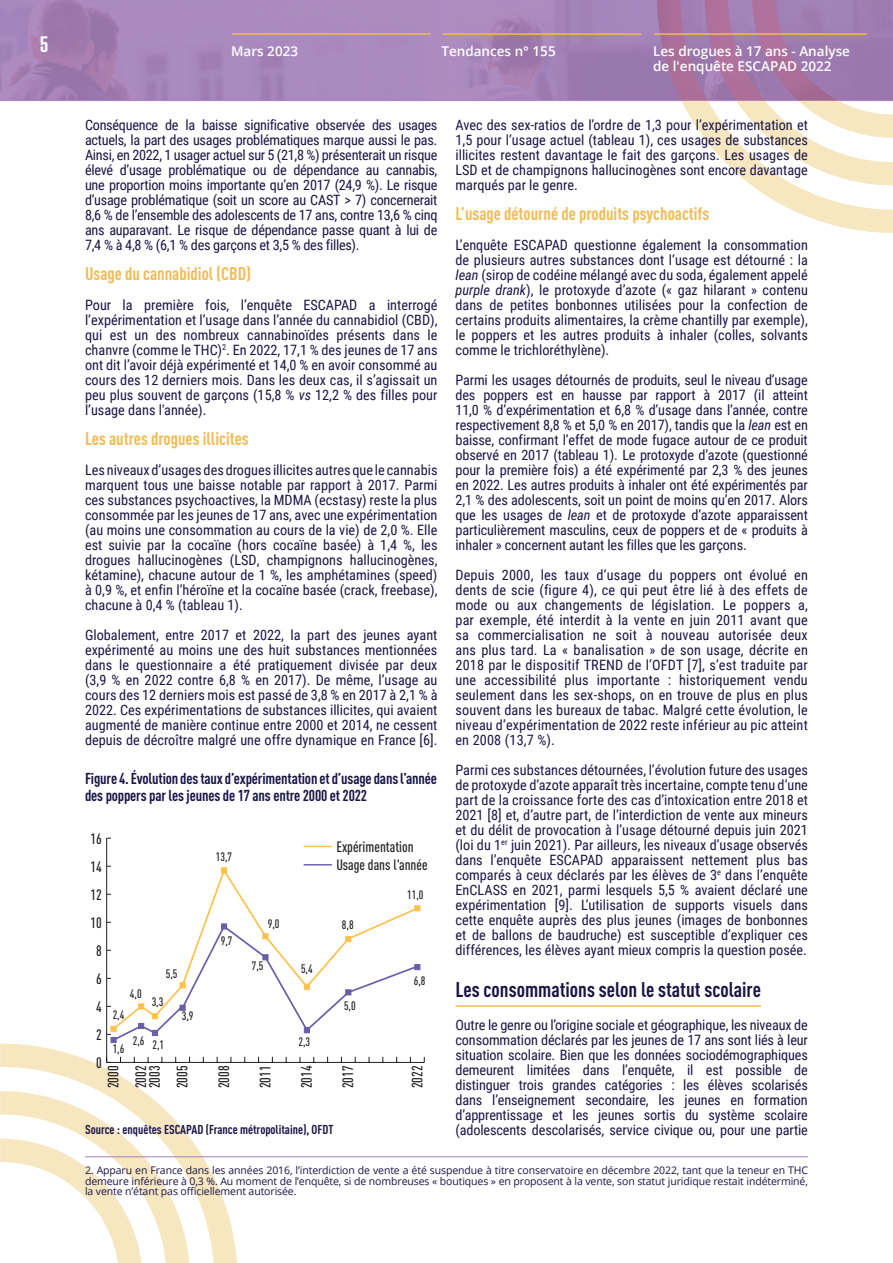
<style>
.page{position:relative;width:893px;height:1263px;background:#fff}
.page>*{position:absolute;margin:0;border:0;box-sizing:border-box;transform-origin:0 0}
.t1{font:600 22.5px "Tungsten";color:#fff}
.t2{font:700 condensed 21px "DIN Pro";color:#1a1546}
.t3{font:700 condensed 18px "DIN Pro";color:#f3bb52}
.t4{font:700 condensed 15.6px/16.5px "DIN Pro";letter-spacing:-.01em;color:#1a1546}
.t5{font:500 condensed 14.85px/27.6px "DIN Pro";color:#231f20}
.t6{font:14.25px/15px "Roboto Condensed";color:#1a1546;text-align:justify}
.t7{font:600 13.5px/15px "Open Sans";color:#fff}
.t8{font:700 condensed 12.75px "DIN Pro";color:#1a1546}
.t9{font:500 condensed 12.15px "DIN Pro";color:#231f20}
.t10{font:10.5px/10.5px "Open Sans";letter-spacing:-.01em;color:#1a1546;text-align:justify}
.s1{font-style:italic}
</style>
<div class="page">
<svg style="left:0;top:0;width:657px;height:101px;background:#a684b9"></svg>
<img style="left:657px;top:0;width:24px;height:101px">
<svg style="left:681px;top:0;width:212px;height:233px"></svg>
<img style="left:704px;top:0;width:61px;height:101px">
<hr style="left:232px;top:33px;width:199px;height:2px;background:#f3bb52">
<hr style="left:443px;top:33px;width:198px;height:2px;background:#f3bb52">
<hr style="left:654px;top:33px;width:213px;height:2px;background:#f3bb52">
<hr style="left:85px;top:1156px;width:723px;height:1px;background:#a67fb9">
<hr style="left:455px;top:1005px;width:306px;height:2px;background:#f3bb52">
<hr style="left:106px;top:838px;width:1px;height:224px;background:#231f20">
<svg style="left:304px;top:864px;width:27px;height:1px"></svg>
<svg style="left:304px;top:846px;width:27px;height:1px"></svg>
<svg style="left:204px;top:868px;width:216px;height:54px"></svg>
<svg style="left:0;top:922px;width:425px;height:341px"></svg>
<h1 class="t1" style="left:40px;top:33px;width:10px">5</h1>
<p class="t7" style="left:231px;top:43px;width:69px">Mars 2023</p>
<p class="t7" style="left:441px;top:43px;width:116px">Tendances n° 155</p>
<p class="t7" style="left:653px;top:43px;width:198px">Les drogues à 17 ans - Analyse de l'enquête ESCAPAD 2022</p>
<p class="t6" style="left:85px;top:117px;width:354px">Conséquence de la baisse significative observée des usages actuels, la part des usages problématiques marque aussi le pas.<br>Ainsi, en 2022, 1 usager actuel sur 5 (21,8 %) présenterait un risque élevé d’usage problématique ou de dépendance au cannabis, une proportion moins importante qu’en 2017 (24,9 %). Le risque d’usage problématique (soit un score au CAST &gt; 7) concernerait 8,6 % de l’ensemble des adolescents de 17 ans, contre 13,6 % cinq ans auparavant. Le risque de dépendance passe quant à lui de 7,4 % à 4,8 % (6,1 % des garçons et 3,5 % des filles).</p>
<p class="t3" style="left:85px;top:260px;width:168px">Usage du cannabidiol (CBD)</p>
<p class="t6" style="left:85px;top:297px;width:354px">Pour la première fois, l’enquête ESCAPAD a interrogé l’expérimentation et l’usage dans l’année du cannabidiol (CBD), qui est un des nombreux cannabinoïdes présents dans le chanvre (comme le THC)<sup>2</sup>. En 2022, 17,1 % des jeunes de 17 ans ont dit l’avoir déjà expérimenté et 14,0 % en avoir consommé au cours des 12 derniers mois. Dans les deux cas, il s’agissait un peu plus souvent de garçons (15,8 % <span class="s1">vs</span> 12,2 % des filles pour l’usage dans l'année).</p>
<p class="t3" style="left:85px;top:425px;width:165px">Les autres drogues illicites</p>
<p class="t6" style="left:85px;top:462px;width:354px">Les niveaux d’usages des drogues illicites autres que le cannabis marquent tous une baisse notable par rapport à 2017. Parmi ces substances psychoactives, la MDMA (ecstasy) reste la plus consommée par les jeunes de 17 ans, avec une expérimentation (au moins une consommation au cours de la vie) de 2,0 %. Elle est suivie par la cocaïne (hors cocaïne basée) à 1,4 %, les drogues hallucinogènes (LSD, champignons hallucinogènes, kétamine), chacune autour de 1 %, les amphétamines (speed) à 0,9 %, et enfin l’héroïne et la cocaïne basée (crack, freebase), chacune à 0,4 % (tableau 1).</p>
<p class="t6" style="left:85px;top:627px;width:354px">Globalement, entre 2017 et 2022, la part des jeunes ayant expérimenté au moins une des huit substances mentionnées dans le questionnaire a été pratiquement divisée par deux (3,9 % en 2022 contre 6,8 % en 2017). De même, l’usage au cours des 12 derniers mois est passé de 3,8 % en 2017 à 2,1 % à 2022. Ces expérimentations de substances illicites, qui avaient augmenté de manière continue entre 2000 et 2014, ne cessent depuis de décroître malgré une offre dynamique en France [6].</p>
<p class="t4" style="left:85px;top:769px;width:354px">Figure 4. Évolution des taux d’expérimentation et d’usage dans l’année des poppers par les jeunes de 17 ans entre 2000 et 2022</p>
<p class="t5" style="left:90px;top:823px;width:13px">16</p>
<p class="t5" style="left:90px;top:851px;width:13px">14</p>
<p class="t5" style="left:90px;top:879px;width:13px">12</p>
<p class="t5" style="left:90px;top:907px;width:13px">10</p>
<p class="t5" style="left:96px;top:935px;width:7px">8</p>
<p class="t5" style="left:96px;top:963px;width:7px">6</p>
<p class="t5" style="left:96px;top:991px;width:7px">4</p>
<p class="t5" style="left:96px;top:1020px;width:7px">2</p>
<p class="t9" style="left:130px;top:984px;width:13px">4,0</p>
<p class="t9" style="left:133px;top:1031px;width:13px">2,6</p>
<p class="t9" style="left:113px;top:1005px;width:13px">2,4</p>
<p class="t9" style="left:113px;top:1040px;width:13px">1,6</p>
<p class="t9" style="left:166px;top:965px;width:13px">5,5</p>
<p class="t9" style="left:152px;top:993px;width:13px">3,3</p>
<p class="t9" style="left:152px;top:1036px;width:13px">2,1</p>
<p class="t9" style="left:182px;top:1007px;width:13px">3,9</p>
<p class="t9" style="left:216px;top:848px;width:18px">13,7</p>
<p class="t9" style="left:221px;top:932px;width:13px">9,7</p>
<p class="t9" style="left:268px;top:914px;width:13px">9,0</p>
<p class="t9" style="left:252px;top:956px;width:13px">7,5</p>
<p class="t9" style="left:301px;top:960px;width:13px">5,4</p>
<p class="t9" style="left:298px;top:1033px;width:13px">2,3</p>
<p class="t5" style="left:336px;top:832px;width:79px">Expérimentation</p>
<p class="t5" style="left:336px;top:850px;width:93px">Usage dans l'année</p>
<p class="t9" style="left:342px;top:916px;width:13px">8,8</p>
<p class="t9" style="left:344px;top:997px;width:13px">5,0</p>
<p class="t9" style="left:407px;top:885px;width:18px">11,0</p>
<p class="t9" style="left:414px;top:972px;width:13px">6,8</p>
<p class="t5" style="left:96px;top:1048px;width:7px">0</p>
<p class="t5" style="left:98px;top:1088px;width:24px;rotate:-90deg">2000<br>2002</p>
<p class="t5" style="left:140px;top:1088px;width:24px;rotate:-90deg">2003<br>2005</p>
<p class="t5" style="left:209px;top:1088px;width:24px;rotate:-90deg">2008</p>
<p class="t5" style="left:250px;top:1088px;width:24px;rotate:-90deg">2011</p>
<p class="t5" style="left:292px;top:1088px;width:24px;rotate:-90deg">2014</p>
<p class="t5" style="left:333px;top:1088px;width:24px;rotate:-90deg">2017</p>
<p class="t5" style="left:402px;top:1088px;width:24px;rotate:-90deg">2022</p>
<p class="t8" style="left:85px;top:1120px;width:250px">Source : enquêtes ESCAPAD (France métropolitaine), OFDT</p>
<p class="t6" style="left:455px;top:117px;width:354px">Avec des sex-ratios de l’ordre de 1,3 pour l’expérimentation et 1,5 pour l’usage actuel (tableau 1), ces usages de substances illicites restent davantage le fait des garçons. Les usages de LSD et de champignons hallucinogènes sont encore davantage marqués par le genre.</p>
<p class="t3" style="left:455px;top:200px;width:255px">L’usage détourné de produits psychoactifs</p>
<p class="t6" style="left:455px;top:237px;width:354px">L’enquête ESCAPAD questionne également la consommation de plusieurs autres substances dont l’usage est détourné : la <span class="s1">lean</span> (sirop de codéine mélangé avec du soda, également appelé <span class="s1">purple drank</span>), le protoxyde d’azote (« gaz hilarant » contenu dans de petites bonbonnes utilisées pour la confection de certains produits alimentaires, la crème chantilly par exemple), le poppers et les autres produits à inhaler (colles, solvants comme le trichloréthylène).</p>
<p class="t6" style="left:455px;top:372px;width:354px">Parmi les usages détournés de produits, seul le niveau d’usage des poppers est en hausse par rapport à 2017 (il atteint 11,0 % d’expérimentation et 6,8 % d’usage dans l’année, contre respectivement 8,8 % et 5,0 % en 2017), tandis que la <span class="s1">lean</span> est en baisse, confirmant l’effet de mode fugace autour de ce produit observé en 2017 (tableau 1). Le protoxyde d’azote (questionné pour la première fois) a été expérimenté par 2,3 % des jeunes en 2022. Les autres produits à inhaler ont été expérimentés par 2,1 % des adolescents, soit un point de moins qu’en 2017. Alors que les usages de <span class="s1">lean</span> et de protoxyde d’azote apparaissent particulièrement masculins, ceux de poppers et de « produits à inhaler » concernent autant les filles que les garçons.</p>
<p class="t6" style="left:455px;top:567px;width:354px">Depuis 2000, les taux d’usage du poppers ont évolué en dents de scie (figure 4), ce qui peut être lié à des effets de mode ou aux changements de législation. Le poppers a, par exemple, été interdit à la vente en juin 2011 avant que sa commercialisation ne soit à nouveau autorisée deux ans plus tard. La « banalisation » de son usage, décrite en 2018 par le dispositif TREND de l’OFDT [7], s’est traduite par une accessibilité plus importante : historiquement vendu seulement dans les sex-shops, on en trouve de plus en plus souvent dans les bureaux de tabac. Malgré cette évolution, le niveau d’expérimentation de 2022 reste inférieur au pic atteint en 2008 (13,7 %).</p>
<p class="t6" style="left:455px;top:762px;width:354px">Parmi ces substances détournées, l’évolution future des usages de protoxyde d’azote apparaît très incertaine, compte tenu d’une part de la croissance forte des cas d’intoxication entre 2018 et 2021 [8] et, d’autre part, de l’interdiction de vente aux mineurs et du délit de provocation à l’usage détourné depuis juin 2021 (loi du 1<sup>er</sup> juin 2021). Par ailleurs, les niveaux d’usage observés dans l’enquête ESCAPAD apparaissent nettement plus bas comparés à ceux déclarés par les élèves de 3<sup>e</sup> dans l’enquête EnCLASS en 2021, parmi lesquels 5,5 % avaient déclaré une expérimentation [9]. L’utilisation de supports visuels dans cette enquête auprès des plus jeunes (images de bonbonnes et de ballons de baudruche) est susceptible d’expliquer ces différences, les élèves ayant mieux compris la question posée.</p>
<h2 class="t2" style="left:455px;top:973px;width:307px">Les consommations selon le statut scolaire</h2>
<p class="t6" style="left:455px;top:1017px;width:354px">Outre le genre ou l’origine sociale et géographique, les niveaux de consommation déclarés par les jeunes de 17 ans sont liés à leur situation scolaire. Bien que les données sociodémographiques demeurent limitées dans l’enquête, il est possible de distinguer trois grandes catégories : les élèves scolarisés dans l’enseignement secondaire, les jeunes en formation d’apprentissage et les jeunes sortis du système scolaire (adolescents descolarisés, service civique ou, pour une partie</p>
<p class="t10" style="left:85px;top:1165px;width:724px">2. Apparu en France dans les années 2016, l’interdiction de vente a été suspendue à titre conservatoire en décembre 2022, tant que la teneur en THC demeure inférieure à 0,3 %. Au moment de l’enquête, si de nombreuses « boutiques » en proposent à la vente, son statut juridique restait indéterminé, la vente n’étant pas officiellement autorisée.</p>
</div>
